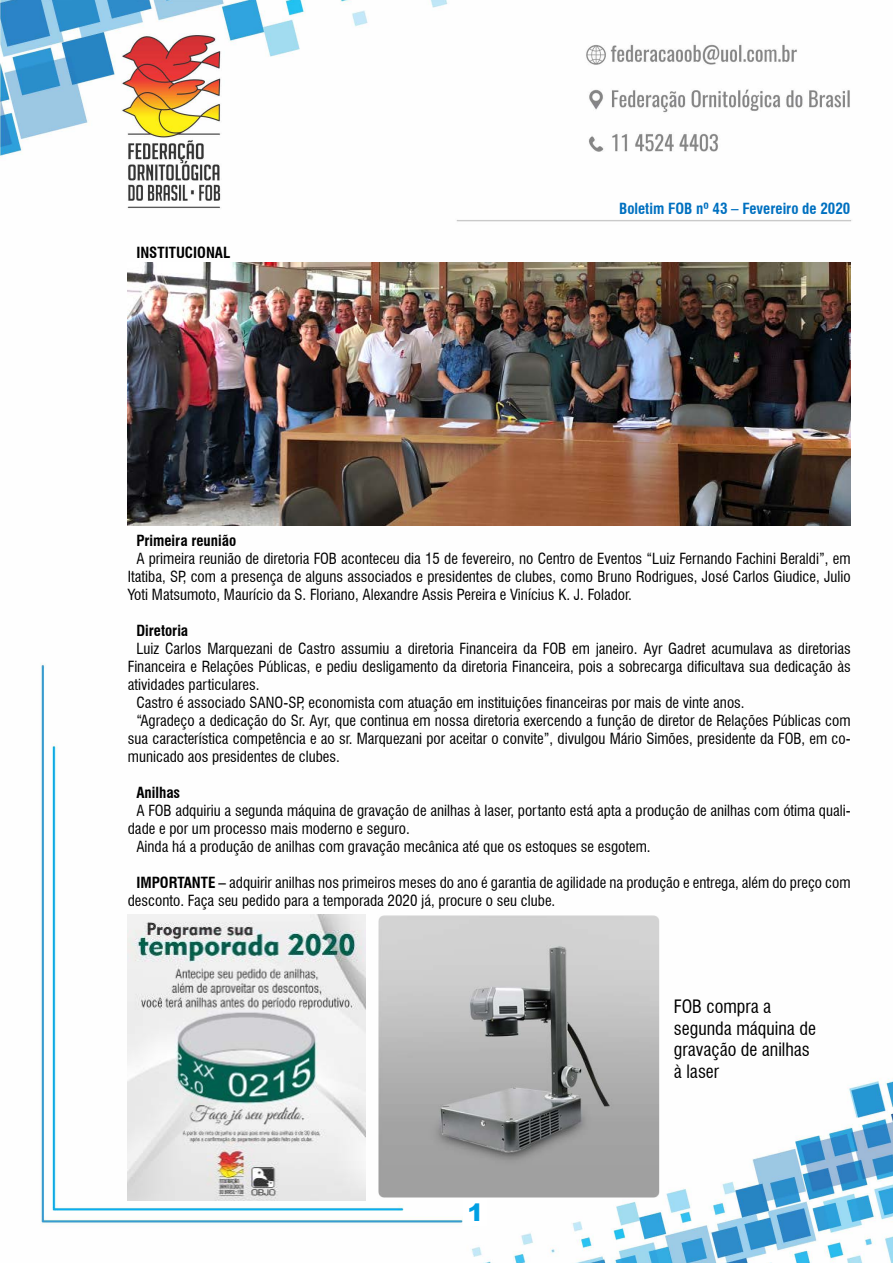
<style>
.page{position:relative;width:893px;height:1263px;background:#fff}
.page>*{position:absolute;margin:0;border:0;box-sizing:border-box;transform-origin:0 0}
.t1{font:900 24px "Arial";color:#009fe3}
.t2{font:condensed 18px/21.6px "Swiss 721 BT";color:#000}
.t3{font:condensed 15px/18px "Swiss 721 BT";color:#000;text-align:justify}
.t4{font:700 condensed 15px "Swiss 721 BT";color:#000}
.t5{font:700 condensed 15px "Swiss 721 BT";color:#0070c0}
.s1{font-weight:700}
</style>
<div class="page">
<img style="left:0;top:0;width:893px;height:1263px">
<div style="left:463px;top:1199px;width:24px;height:27px;background:#fff"></div>
<img style="left:128px;top:263px;width:722px;height:262px">
<img style="left:128px;top:915px;width:238px;height:285px">
<img style="left:378px;top:915px;width:284px;height:283px">
<p class="t4" style="left:136px;top:244px;width:96px">INSTITUCIONAL</p>
<p class="t5" style="left:619px;top:200px;width:233px">Boletim FOB nº 43 – Fevereiro de 2020</p>
<p class="t4" style="left:136px;top:532px;width:101px">Primeira reunião</p>
<p class="t3" style="left:128px;top:550px;width:724px;text-indent:9px">A primeira reunião de diretoria FOB aconteceu dia 15 de fevereiro, no Centro de Eventos “Luiz Fernando Fachini Beraldi”, em Itatiba, SP, com a presença de alguns associados e presidentes de clubes, como Bruno Rodrigues, José Carlos Giudice, Julio Yoti Matsumoto, Maurício da S. Floriano, Alexandre Assis Pereira e Vinícius K. J. Folador.</p>
<p class="t4" style="left:136px;top:622px;width:53px">Diretoria</p>
<p class="t3" style="left:136px;top:640px;width:716px">Luiz Carlos Marquezani de Castro assumiu a diretoria Financeira da FOB em janeiro. Ayr Gadret acumulava as diretorias</p>
<p class="t3" style="left:128px;top:658px;width:724px">Financeira e Relações Públicas, e pediu desligamento da diretoria Financeira, pois a sobrecarga dificultava sua dedicação às</p>
<p class="t3" style="left:128px;top:676px;width:133px">atividades particulares.</p>
<p class="t3" style="left:136px;top:694px;width:610px">Castro é associado SANO-SP, economista com atuação em instituições financeiras por mais de vinte anos.</p>
<p class="t3" style="left:136px;top:712px;width:716px">“Agradeço a dedicação do Sr. Ayr, que continua em nossa diretoria exercendo a função de diretor de Relações Públicas com</p>
<p class="t3" style="left:128px;top:730px;width:724px">sua característica competência e ao sr. Marquezani por aceitar o convite”, divulgou Mário Simões, presidente da FOB, em co-</p>
<p class="t3" style="left:128px;top:748px;width:214px">municado aos presidentes de clubes.</p>
<p class="t4" style="left:136px;top:784px;width:45px">Anilhas</p>
<p class="t3" style="left:136px;top:802px;width:716px">A FOB adquiriu a segunda máquina de gravação de anilhas à laser, portanto está apta a produção de anilhas com ótima quali-</p>
<p class="t3" style="left:128px;top:820px;width:283px">dade e por um processo mais moderno e seguro.</p>
<p class="t3" style="left:136px;top:838px;width:516px">Ainda há a produção de anilhas com gravação mecânica até que os estoques se esgotem.</p>
<p class="t3" style="left:128px;top:874px;width:724px;text-indent:9px"><span class="s1">IMPORTANTE</span> – adquirir anilhas nos primeiros meses do ano é garantia de agilidade na produção e entrega, além do preço com desconto. Faça seu pedido para a temporada 2020 já, procure o seu clube.</p>
<h1 class="t1" style="left:468px;top:1194px;width:18px">1</h1>
<p class="t2" style="left:674px;top:996px;width:143px">FOB compra a segunda máquina de gravação de anilhas à laser</p>
</div>
